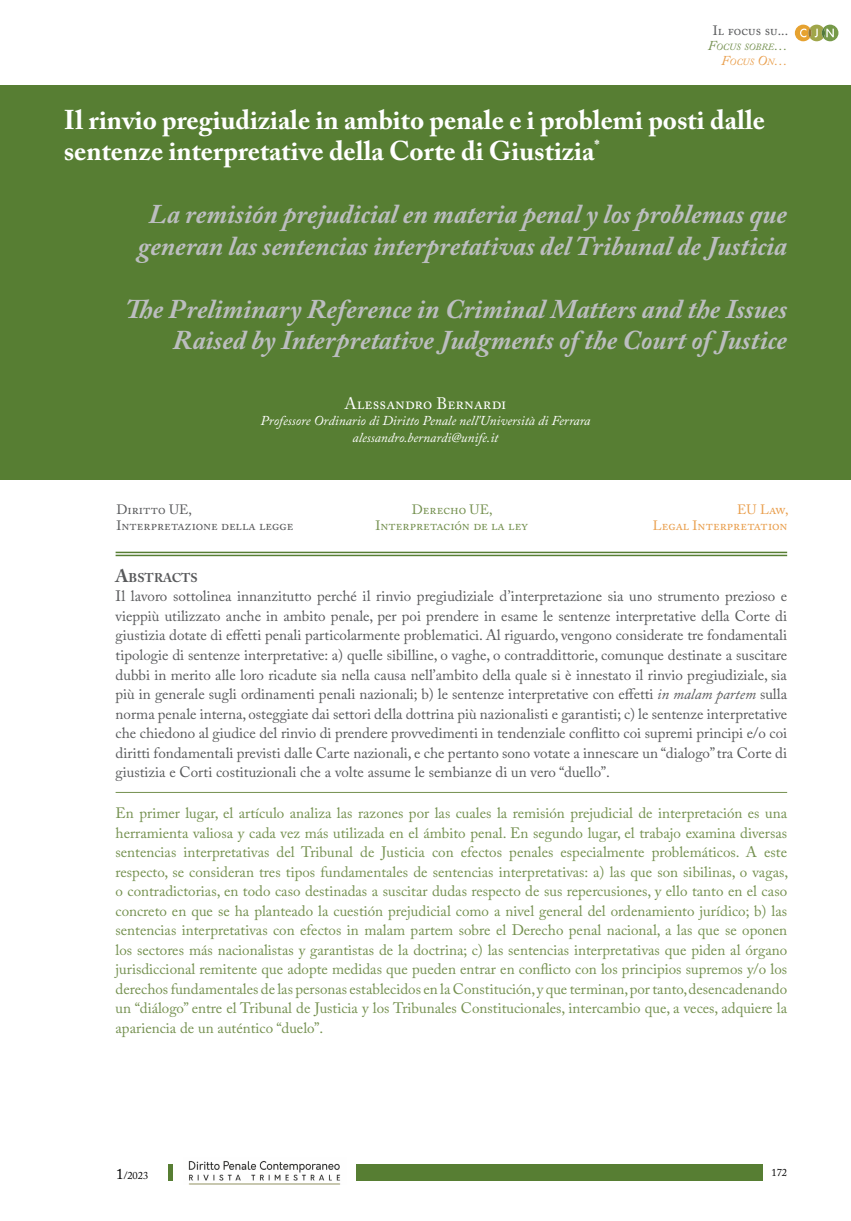
<style>
.page{position:relative;width:851px;height:1221px;background:#fff}
.page>*{position:absolute;margin:0;border:0;box-sizing:border-box;transform-origin:0 0}
.t1{font:italic 700 27px/31.5px "Adobe Caslon Pro";color:#bcbec0;text-align:center}
.t2{font:700 27px/31.5px "Adobe Caslon Pro";color:#fff}
.t3{font:16.5px "Adobe Caslon Pro";color:#fff}
.t4{font:15px/19.5px "Adobe Caslon Pro";color:#74904f;text-align:justify}
.t5{font:15px/19.5px "Adobe Caslon Pro";color:#58595b;text-align:justify}
.t6{font:15px "Adobe Caslon Pro";color:#000}
.t7{font:italic 13.5px/16.2px "Adobe Caslon Pro";color:#fff;text-align:center}
.t8{font:13.5px/16.2px "Adobe Caslon Pro";color:#58595b}
.t9{font:13.5px/16.2px "Adobe Caslon Pro";color:#74904f;text-align:center}
.t10{font:13.5px/16.2px "Adobe Caslon Pro";color:#e99e4c;text-align:right}
.t11{font:700 12.6px "Adobe Caslon Pro";color:#58595b}
.t12{font:10.5px "Adobe Caslon Pro";color:#000}
.t13{font:italic 9.45px/15px "Adobe Caslon Pro";color:#74904f;text-align:right}
.s1{font-size:13.5px}
.s2{font-size:13.5px;color:#e99e4c}
.s3{color:#e99e4c}
.s4{font-size:18px}
.s5{font-style:italic}
</style>
<div class="page">
<div style="left:168px;top:1164px;width:5px;height:17px;background:#577e33"></div>
<div style="left:356px;top:1164px;width:407px;height:17px;background:#577e33"></div>
<img style="left:188px;top:1161px;width:153px;height:23px">
<hr style="left:116px;top:792px;width:671px;height:1px;background:#74904f">
<svg style="left:794px;top:25px;width:44px;height:16px"></svg>
<hr style="left:116px;top:554px;width:671px;height:2px;background:#577e33">
<hr style="left:116px;top:551px;width:671px;height:2px;background:#577e33">
<div style="left:0;top:85px;width:850px;height:394px;background:#577e33"></div>
<p class="t8" style="left:712px;top:22px;width:77px">Il focus su...</p>
<p class="t13" style="left:707px;top:39px;width:81px"><span class="s1">F</span>OCUS SOBRE<span class="s1">…<br></span><span class="s2">F</span><span class="s3">OCUS</span> <span class="s2">O</span><span class="s3">N</span><span class="s2">…</span></p>
<h1 class="t2" style="left:64px;top:104px;width:702px">Il rinvio pregiudiziale in ambito penale e i problemi posti dalle sentenze interpretative della Corte di Giustizia<sup>*</sup></h1>
<h1 class="t1" style="left:138px;top:198px;width:650px">La remisión prejudicial en materia penal y los problemas que generan las sentencias interpretativas del Tribunal de Justicia</h1>
<h1 class="t1" style="left:125px;top:293px;width:663px;text-align:right">The Preliminary Reference in Criminal Matters and the Issues<br>Raised by Interpretative Judgments of the Court of Justice</h1>
<p class="t3" style="left:344px;top:394px;width:163px">Alessandro Bernardi</p>
<p class="t7" style="left:260px;top:412px;width:331px">Professore Ordinario di Diritto Penale nell'Università di Ferrara alessandro.bernardi@unife.it</p>
<p class="t8" style="left:116px;top:501px;width:178px">Diritto UE,<br>Interpretazione della legge</p>
<p class="t10" style="left:653px;top:501px;width:137px">EU Law,<br>Legal Interpretation</p>
<p class="t9" style="left:375px;top:501px;width:154px">Derecho UE,<br>Interpretación de la ley</p>
<p class="t11" style="left:116px;top:570px;width:84px"><span class="s4">A</span>BSTRACTS</p>
<p class="t5" style="left:116px;top:586px;width:673px">Il lavoro sottolinea innanzitutto perché il rinvio pregiudiziale d’interpretazione sia uno strumento prezioso e vieppiù utilizzato anche in ambito penale, per poi prendere in esame le sentenze interpretative della Corte di giustizia dotate di effetti penali particolarmente problematici. Al riguardo, vengono considerate tre fondamentali tipologie di sentenze interpretative: a) quelle sibilline, o vaghe, o contraddittorie, comunque destinate a suscitare dubbi in merito alle loro ricadute sia nella causa nell’ambito della quale si è innestato il rinvio pregiudiziale, sia più in generale sugli ordinamenti penali nazionali; b) le sentenze interpretative con effetti <span class="s5">in malam partem</span> sulla norma penale interna, osteggiate dai settori della dottrina più nazionalisti e garantisti; c) le sentenze interpretative che chiedono al giudice del rinvio di prendere provvedimenti in tendenziale conflitto coi supremi principi e/o coi diritti fondamentali previsti dalle Carte nazionali, e che pertanto sono votate a innescare un “dialogo” tra Corte di giustizia e Corti costituzionali che a volte assume le sembianze di un vero “duello”.</p>
<p class="t4" style="left:116px;top:803px;width:674px">En primer lugar, el artículo analiza las razones por las cuales la remisión prejudicial de interpretación es una herramienta valiosa y cada vez más utilizada en el ámbito penal. En segundo lugar, el trabajo examina diversas sentencias interpretativas del Tribunal de Justicia con efectos penales especialmente problemáticos. A este respecto, se consideran tres tipos fundamentales de sentencias interpretativas: a) las que son sibilinas, o vagas, o contradictorias, en todo caso destinadas a suscitar dudas respecto de sus repercusiones, y ello tanto en el caso concreto en que se ha planteado la cuestión prejudicial como a nivel general del ordenamiento jurídico; b) las sentencias interpretativas con efectos in malam partem sobre el Derecho penal nacional, a las que se oponen los sectores más nacionalistas y garantistas de la doctrina; c) las sentencias interpretativas que piden al órgano jurisdiccional remitente que adopte medidas que pueden entrar en conflicto con los principios supremos y/o los derechos fundamentales de las personas establecidos en la Constitución, y que terminan, por tanto, desencadenando un “diálogo” entre el Tribunal de Justicia y los Tribunales Constitucionales, intercambio que, a veces, adquiere la apariencia de un auténtico “duelo”.</p>
<p class="t6" style="left:116px;top:1164px;width:9px">1</p>
<p class="t12" style="left:771px;top:1165px;width:17px">172</p>
<p class="t12" style="left:124px;top:1168px;width:26px">/2023</p>
</div>
